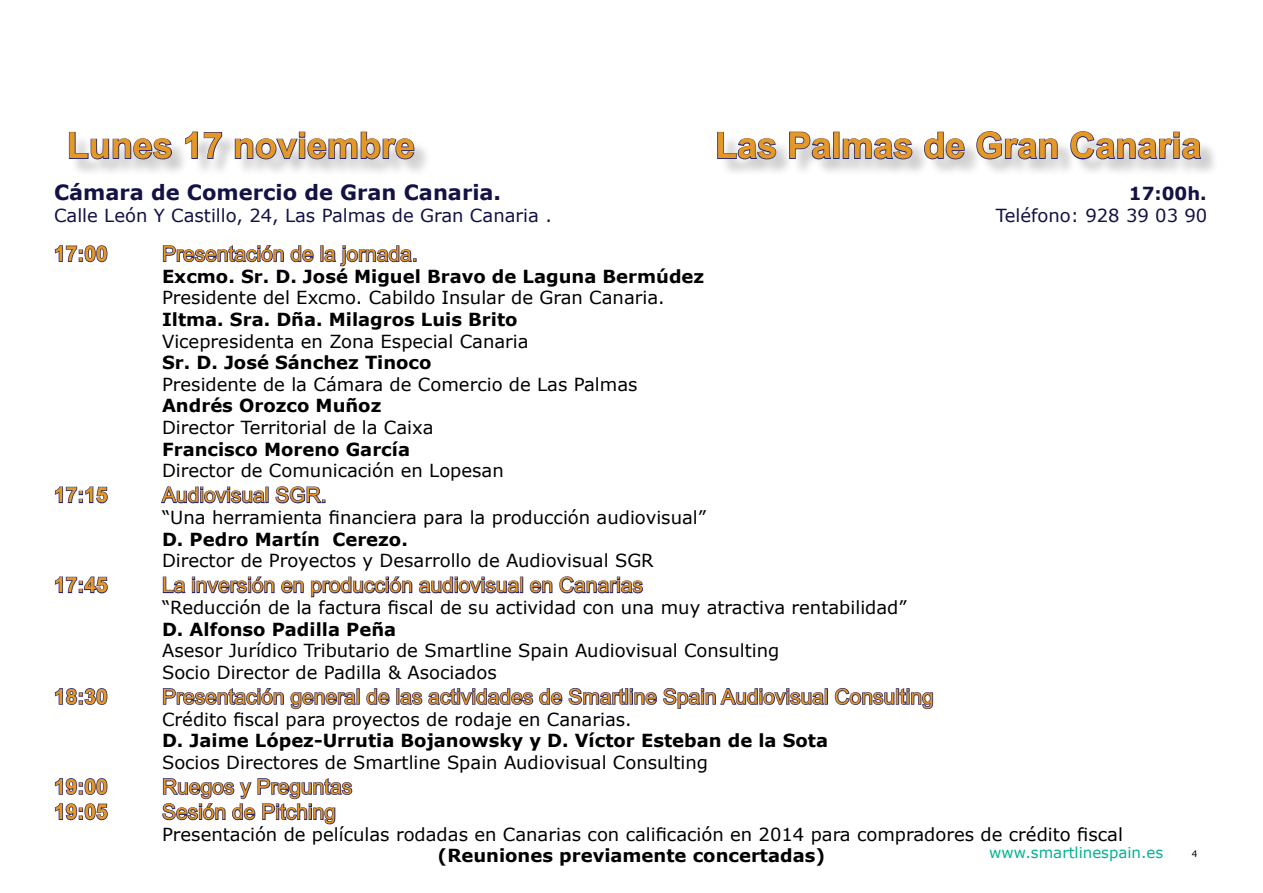
<style>
.page{position:relative;width:1263px;height:893px;background:#fff}
.page>*{position:absolute;margin:0;border:0;box-sizing:border-box;transform-origin:0 0}
.t1{font:700 36px "Arial";color:#e59825}
.t2{font:21px "Arial";color:#e59825}
.t3{font:700 21px "Arial";color:#e59825}
.t4{font:700 21px "Verdana";color:#121245}
.t5{font:18px/21.6px "Verdana";color:#000}
.t6{font:700 18px "Verdana";color:#000}
.t7{font:18px "Verdana";color:#121245}
.t8{font:700 18px "Verdana";color:#121245}
.t9{font:15px "Verdana";color:#00b290}
.t10{font:9px "Verdana";color:#000}
</style>
<div class="page">
<svg style="left:54px;top:245px;width:54px;height:18px"></svg>
<svg style="left:162px;top:245px;width:152px;height:18px"></svg>
<div style="left:320px;top:245px;width:4px;height:17px;border:2px solid #25266b"></div>
<svg style="left:323px;top:245px;width:94px;height:22px"></svg>
<svg style="left:54px;top:486px;width:54px;height:18px"></svg>
<svg style="left:161px;top:486px;width:105px;height:18px"></svg>
<div style="left:265px;top:487px;width:4px;height:16px;border:2px solid #25266b"></div>
<svg style="left:275px;top:486px;width:51px;height:18px"></svg>
<svg style="left:54px;top:576px;width:54px;height:18px"></svg>
<svg style="left:162px;top:576px;width:142px;height:18px"></svg>
<svg style="left:310px;top:576px;width:211px;height:22px"></svg>
<div style="left:520px;top:577px;width:3px;height:16px;border:2px solid #25266b"></div>
<svg style="left:529px;top:576px;width:114px;height:18px"></svg>
<svg style="left:54px;top:688px;width:54px;height:17px"></svg>
<svg style="left:162px;top:688px;width:194px;height:22px"></svg>
<div style="left:356px;top:688px;width:4px;height:17px;border:2px solid #25266b"></div>
<svg style="left:366px;top:688px;width:24px;height:17px"></svg>
<div style="left:396px;top:688px;width:3px;height:17px;border:2px solid #25266b"></div>
<svg style="left:399px;top:688px;width:426px;height:21px"></svg>
<div style="left:825px;top:688px;width:3px;height:17px;border:2px solid #25266b"></div>
<svg style="left:834px;top:687px;width:100px;height:23px"></svg>
<svg style="left:54px;top:778px;width:54px;height:17px"></svg>
<svg style="left:54px;top:803px;width:54px;height:18px"></svg>
<svg style="left:162px;top:778px;width:191px;height:47px"></svg>
<div style="left:71px;top:134px;width:1148px;height:44px;background:#000;opacity:.23"></div>
<svg style="left:68px;top:131px;width:105px;height:29px"></svg>
<svg style="left:184px;top:131px;width:39px;height:29px"></svg>
<svg style="left:234px;top:131px;width:181px;height:29px"></svg>
<svg style="left:716px;top:131px;width:61px;height:29px"></svg>
<svg style="left:788px;top:131px;width:44px;height:29px"></svg>
<div style="left:833px;top:132px;width:6px;height:27px;border:2px solid #25266b"></div>
<svg style="left:842px;top:137px;width:71px;height:23px"></svg>
<svg style="left:923px;top:131px;width:43px;height:29px"></svg>
<svg style="left:975px;top:131px;width:83px;height:29px"></svg>
<svg style="left:1069px;top:131px;width:134px;height:29px"></svg>
<h1 class="t1" style="left:67px;top:122px;width:350px">Lunes 17 noviembre</h1>
<h1 class="t1" style="left:715px;top:122px;width:488px">Las Palmas de Gran Canaria</h1>
<p class="t4" style="left:54px;top:177px;width:449px">Cámara de Comercio de Gran Canaria.</p>
<p class="t8" style="left:1129px;top:181px;width:79px">17:00h.</p>
<p class="t7" style="left:54px;top:203px;width:499px">Calle León Y Castillo, 24, Las Palmas de Gran Canaria .</p>
<p class="t7" style="left:996px;top:203px;width:213px">Teléfono: 928 39 03 90</p>
<p class="t3" style="left:54px;top:240px;width:55px">17:00</p>
<p class="t2" style="left:162px;top:240px;width:257px">Presentación de la jornada.</p>
<p class="t6" style="left:162px;top:263px;width:544px">Excmo. Sr. D. José Miguel Bravo de Laguna Bermúdez</p>
<p class="t5" style="left:162px;top:287px;width:504px">Presidente del Excmo. Cabildo Insular de Gran Canaria.</p>
<p class="t6" style="left:162px;top:307px;width:357px">Iltma. Sra. Dña. Milagros Luis Brito</p>
<p class="t5" style="left:162px;top:330px;width:368px">Vicepresidenta en Zona Especial Canaria</p>
<p class="t6" style="left:162px;top:350px;width:271px">Sr. D. José Sánchez Tinoco</p>
<p class="t5" style="left:162px;top:373px;width:477px">Presidente de la Cámara de Comercio de Las Palmas</p>
<p class="t6" style="left:162px;top:393px;width:221px">Andrés Orozco Muñoz</p>
<p class="t5" style="left:162px;top:416px;width:273px">Director Territorial de la Caixa</p>
<p class="t6" style="left:162px;top:436px;width:250px">Francisco Moreno García</p>
<p class="t5" style="left:162px;top:460px;width:343px">Director de Comunicación en Lopesan</p>
<p class="t3" style="left:54px;top:481px;width:55px">17:15</p>
<p class="t2" style="left:162px;top:481px;width:166px">Audiovisual SGR.</p>
<p class="t5" style="left:162px;top:506px;width:546px">“Una herramienta financiera para la producción audiovisual”</p>
<p class="t6" style="left:162px;top:526px;width:247px">D. Pedro Martín Cerezo.</p>
<p class="t5" style="left:162px;top:550px;width:493px">Director de Proyectos y Desarrollo de Audiovisual SGR</p>
<p class="t3" style="left:54px;top:571px;width:55px">17:45</p>
<p class="t2" style="left:162px;top:571px;width:482px">La inversión en producción audiovisual en Canarias</p>
<p class="t5" style="left:162px;top:596px;width:746px">“Reducción de la factura fiscal de su actividad con una muy atractiva rentabilidad”</p>
<p class="t6" style="left:162px;top:616px;width:236px">D. Alfonso Padilla Peña</p>
<p class="t5" style="left:162px;top:640px;width:619px">Asesor Jurídico Tributario de Smartline Spain Audiovisual Consulting<br>Socio Director de Padilla &amp; Asociados</p>
<p class="t3" style="left:54px;top:683px;width:55px">18:30</p>
<p class="t2" style="left:162px;top:683px;width:773px">Presentación general de las actividades de Smartline Spain Audiovisual Consulting</p>
<p class="t5" style="left:162px;top:708px;width:471px">Crédito fiscal para proyectos de rodaje en Canarias.</p>
<p class="t6" style="left:162px;top:728px;width:668px">D. Jaime López-Urrutia Bojanowsky y D. Víctor Esteban de la Sota</p>
<p class="t5" style="left:162px;top:751px;width:548px">Socios Directores de Smartline Spain Audiovisual Consulting</p>
<p class="t3" style="left:54px;top:773px;width:55px">19:00</p>
<p class="t2" style="left:162px;top:773px;width:192px">Ruegos y Preguntas</p>
<p class="t3" style="left:54px;top:798px;width:55px">19:05</p>
<p class="t2" style="left:162px;top:798px;width:175px">Sesión de Pitching</p>
<p class="t5" style="left:162px;top:823px;width:962px">Presentación de películas rodadas en Canarias con calificación en 2014 para compradores de crédito fiscal</p>
<p class="t6" style="left:438px;top:843px;width:389px">(Reuniones previamente concertadas)</p>
<p class="t9" style="left:989px;top:843px;width:176px">www.smartlinespain.es</p>
<p class="t10" style="left:1192px;top:847px;width:7px">4</p>
</div>
